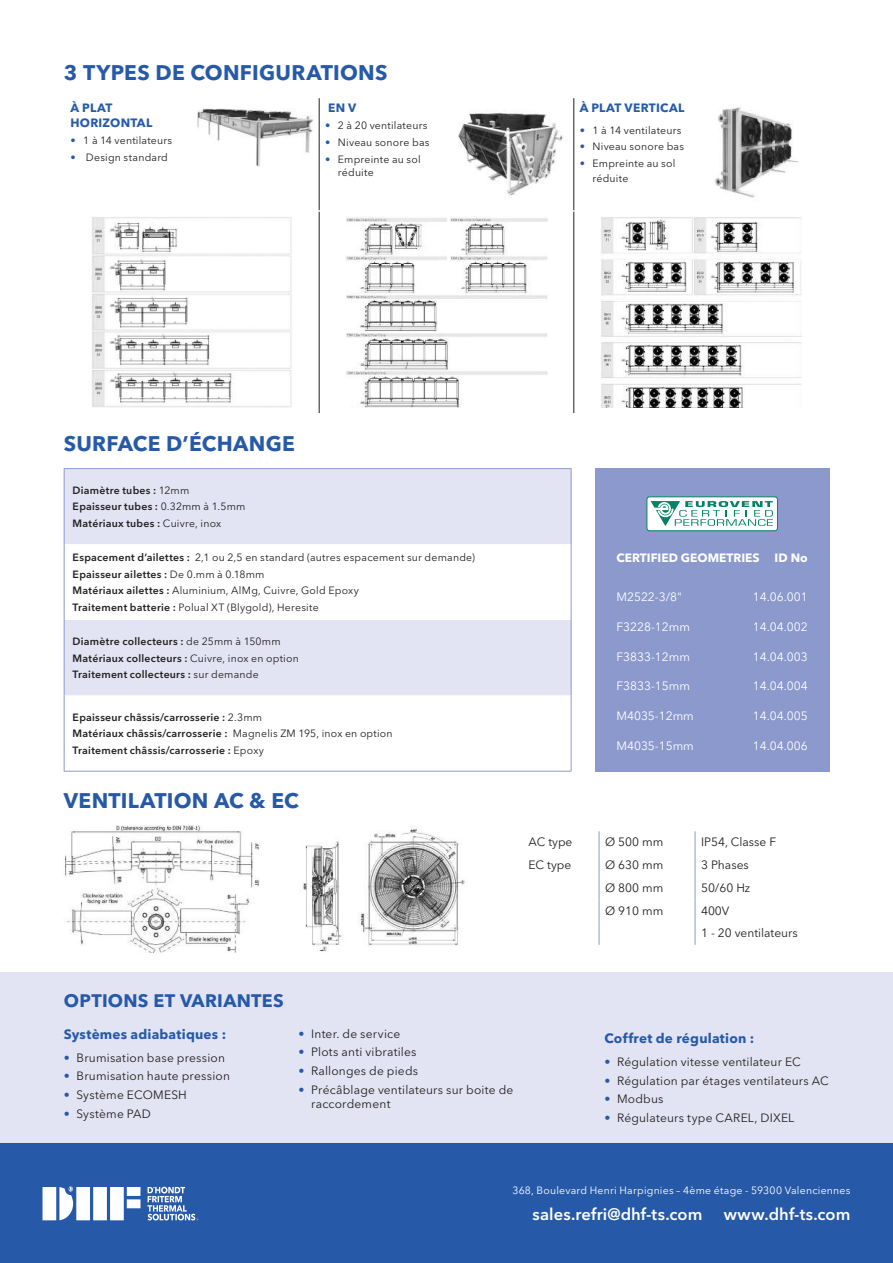
<style>
.page{position:relative;width:893px;height:1263px;background:#fff}
.page>*{position:absolute;margin:0;border:0;box-sizing:border-box;transform-origin:0 0}
.t1{font:700 21px "Avenir Next LT Pro";letter-spacing:.01em;color:#265aa9}
.t2{font:700 18px "Avenir Next LT Pro";letter-spacing:.015em;color:#265aa9}
.t3{font:600 16.5px "Avenir Next LT Pro";letter-spacing:.005em;color:#fff}
.t4{font:700 13.5px "Avenir Next LT Pro";letter-spacing:.015em;color:#265aa9}
.t5{font:12px/22.6px "Avenir Next LT Pro";letter-spacing:.015em;color:#221f1f}
.t6{font:12px "Avenir Next LT Pro";color:#fff}
.t7{font:700 12px/14.4px "Avenir Next LT Pro";letter-spacing:.02em;color:#265aa9}
.t8{font:700 12px "Avenir Next LT Pro";color:#fff}
.t9{font:10.5px/16.5px "Avenir Next LT Pro";letter-spacing:.02em;color:#221f1f}
.t10{font:600 10.5px/16.5px "Avenir Next LT Pro";letter-spacing:.025em;color:#221f1f}
.t11{font:10.5px "Avenir Next LT Pro";letter-spacing:.02em;color:#fff}
.s1{color:#265aa9}
.s2{font-weight:400}
.s3{font-weight:600}
</style>
<div class="page">
<div style="left:0;top:972px;width:893px;height:171px;background:#e3e4f3"></div>
<div style="left:0;top:1144px;width:893px;height:119px;background:#265aa9"></div>
<svg style="left:147px;top:1187px;width:51px;height:33px"></svg>
<svg style="left:43px;top:1186px;width:97px;height:34px"></svg>
<img style="left:64px;top:825px;width:195px;height:128px">
<img style="left:300px;top:826px;width:165px;height:126px">
<svg style="left:599px;top:831px;width:1px;height:114px"></svg>
<svg style="left:695px;top:831px;width:1px;height:114px"></svg>
<div style="left:65px;top:469px;width:506px;height:75px;background:#e3e4f3"></div>
<svg style="left:65px;top:544px;width:506px;height:227px"></svg>
<hr style="left:64px;top:468px;width:507px;height:1px;background:#8c99cd">
<hr style="left:64px;top:469px;width:1px;height:75px;background:#8c99cd">
<hr style="left:571px;top:469px;width:1px;height:75px;background:#8c99cd">
<hr style="left:64px;top:544px;width:1px;height:76px;background:#8c99cd">
<hr style="left:571px;top:544px;width:1px;height:76px;background:#8c99cd">
<hr style="left:64px;top:620px;width:1px;height:75px;background:#8c99cd">
<hr style="left:571px;top:620px;width:1px;height:75px;background:#8c99cd">
<hr style="left:64px;top:695px;width:1px;height:76px;background:#8c99cd">
<hr style="left:571px;top:695px;width:1px;height:76px;background:#8c99cd">
<hr style="left:64px;top:771px;width:507px;height:1px;background:#8c99cd">
<div style="left:595px;top:468px;width:234px;height:303px;background:#8c99cd"></div>
<div style="left:647px;top:497px;width:130px;height:34px;background:#fff;border-radius:3px"></div>
<div style="left:647px;top:496px;width:131px;height:35px;border:1px solid #038266;border-radius:3px"></div>
<svg style="left:651px;top:501px;width:122px;height:25px"></svg>
<hr style="left:319px;top:98px;width:1px;height:112px;background:#221f1f">
<hr style="left:574px;top:98px;width:1px;height:112px;background:#221f1f">
<hr style="left:319px;top:212px;width:1px;height:201px;background:#221f1f">
<hr style="left:574px;top:212px;width:1px;height:201px;background:#221f1f">
<img style="left:198px;top:108px;width:116px;height:59px">
<img style="left:458px;top:113px;width:105px;height:83px">
<img style="left:715px;top:107px;width:84px;height:91px">
<img style="left:92px;top:217px;width:200px;height:191px">
<img style="left:346px;top:217px;width:201px;height:191px">
<img style="left:601px;top:217px;width:201px;height:191px">
<h1 class="t1" style="left:64px;top:61px;width:325px">3 TYPES DE CONFIGURATIONS</h1>
<p class="t7" style="left:71px;top:101px;width:83px">À PLAT<br>HORIZONTAL</p>
<p class="t9" style="left:71px;top:133px;width:103px"><span class="s1">•</span> 1 à 14 ventilateurs</p>
<p class="t9" style="left:71px;top:150px;width:99px"><span class="s1">•</span> Design standard</p>
<p class="t7" style="left:328px;top:101px;width:30px">EN V</p>
<p class="t9" style="left:325px;top:118px;width:104px"><span class="s1">•</span> 2 à 20 ventilateurs</p>
<p class="t9" style="left:325px;top:135px;width:106px"><span class="s1">•</span> Niveau sonore bas</p>
<p class="t9" style="left:338px;top:154px;width:84px;line-height:12.6px;text-indent:-13px"><span class="s1">•</span> Empreinte au sol réduite</p>
<p class="t7" style="left:580px;top:101px;width:106px">À PLAT VERTICAL</p>
<p class="t9" style="left:580px;top:123px;width:103px"><span class="s1">•</span> 1 à 14 ventilateurs</p>
<p class="t9" style="left:580px;top:139px;width:106px"><span class="s1">•</span> Niveau sonore bas</p>
<p class="t9" style="left:593px;top:157px;width:84px;line-height:14.4px;text-indent:-13px"><span class="s1">•</span> Empreinte au sol réduite</p>
<h1 class="t1" style="left:64px;top:432px;width:233px">SURFACE D’ÉCHANGE</h1>
<p class="t10" style="left:73px;top:482px;width:174px">Diamètre tubes : <span class="s2">12mm<br></span>Epaisseur tubes : <span class="s2">0.32mm à 1.5mm<br></span>Matériaux tubes : <span class="s2">Cuivre, inox</span></p>
<p class="t9" style="left:73px;top:550px;width:404px"><span class="s3">Espacement d’ailettes :</span> 2,1 ou 2,5 en standard (autres espacement sur demande)<br><span class="s3">Epaisseur ailettes :</span> De 0.mm à 0.18mm<br><span class="s3">Matériaux ailettes :</span> Aluminium, AlMg, Cuivre, Gold Epoxy<br><span class="s3">Traitement batterie :</span> Polual XT (Blygold), Heresite</p>
<p class="t10" style="left:73px;top:633px;width:228px">Diamètre collecteurs : <span class="s2">de 25mm à 150mm<br></span>Matériaux collecteurs : <span class="s2">Cuivre, inox en option<br></span>Traitement collecteurs : <span class="s2">sur demande</span></p>
<p class="t10" style="left:73px;top:709px;width:322px">Epaisseur châssis/carrosserie : <span class="s2">2.3mm<br></span>Matériaux châssis/carrosserie : <span class="s2">Magnelis ZM 195, inox en option<br></span>Traitement châssis/carrosserie : <span class="s2">Epoxy</span></p>
<h1 class="t1" style="left:64px;top:789px;width:237px">VENTILATION AC &amp; EC</h1>
<p class="t8" style="left:616px;top:551px;width:145px">CERTIFIED GEOMETRIES</p>
<p class="t8" style="left:775px;top:551px;width:35px">ID No</p>
<p class="t6" style="left:616px;top:591px;width:67px">M2522-3/8"</p>
<p class="t6" style="left:753px;top:591px;width:56px">14.06.001</p>
<p class="t6" style="left:616px;top:621px;width:75px">F3228-12mm</p>
<p class="t6" style="left:753px;top:621px;width:56px">14.04.002</p>
<p class="t6" style="left:616px;top:651px;width:75px">F3833-12mm</p>
<p class="t6" style="left:753px;top:651px;width:56px">14.04.003</p>
<p class="t6" style="left:616px;top:681px;width:75px">F3833-15mm</p>
<p class="t6" style="left:753px;top:681px;width:56px">14.04.004</p>
<p class="t6" style="left:616px;top:711px;width:79px">M4035-12mm</p>
<p class="t6" style="left:753px;top:711px;width:56px">14.04.005</p>
<p class="t6" style="left:616px;top:741px;width:79px">M4035-15mm</p>
<p class="t6" style="left:753px;top:741px;width:56px">14.04.006</p>
<p class="t5" style="left:528px;top:832px;width:45px">AC type</p>
<p class="t5" style="left:605px;top:832px;width:60px">Ø 500 mm</p>
<p class="t5" style="left:701px;top:832px;width:77px">IP54, Classe F</p>
<p class="t5" style="left:528px;top:855px;width:44px">EC type</p>
<p class="t5" style="left:605px;top:855px;width:60px">Ø 630 mm</p>
<p class="t5" style="left:701px;top:855px;width:49px">3 Phases</p>
<p class="t5" style="left:605px;top:877px;width:60px">Ø 800 mm</p>
<p class="t5" style="left:701px;top:877px;width:51px">50/60 Hz</p>
<p class="t5" style="left:605px;top:900px;width:60px">Ø 910 mm</p>
<p class="t5" style="left:701px;top:900px;width:98px">400V<br>1 - 20 ventilateurs</p>
<h2 class="t2" style="left:64px;top:991px;width:222px">OPTIONS ET VARIANTES</h2>
<p class="t4" style="left:64px;top:1026px;width:164px">Systèmes adiabatiques :</p>
<p class="t5" style="left:64px;top:1047px;width:163px"><span class="s1">•</span> Brumisation base pression</p>
<p class="t5" style="left:64px;top:1066px;width:168px"><span class="s1">•</span> Brumisation haute pression</p>
<p class="t5" style="left:64px;top:1084px;width:125px"><span class="s1">•</span> Système ECOMESH</p>
<p class="t5" style="left:64px;top:1103px;width:89px"><span class="s1">•</span> Système PAD</p>
<p class="t5" style="left:298px;top:1023px;width:103px"><span class="s1">•</span> Inter. de service</p>
<p class="t5" style="left:298px;top:1042px;width:120px"><span class="s1">•</span> Plots anti vibratiles</p>
<p class="t5" style="left:298px;top:1060px;width:121px"><span class="s1">•</span> Rallonges de pieds</p>
<p class="t5" style="left:311px;top:1083px;width:204px;line-height:14.4px;text-indent:-13px"><span class="s1">•</span> Précâblage ventilateurs sur boite de raccordement</p>
<p class="t4" style="left:604px;top:1031px;width:152px">Coffret de régulation :</p>
<p class="t5" style="left:604px;top:1051px;width:198px"><span class="s1">•</span> Régulation vitesse ventilateur EC</p>
<p class="t5" style="left:604px;top:1070px;width:226px"><span class="s1">•</span> Régulation par étages ventilateurs AC</p>
<p class="t5" style="left:604px;top:1089px;width:61px"><span class="s1">•</span> Modbus</p>
<p class="t5" style="left:604px;top:1107px;width:192px"><span class="s1">•</span> Régulateurs type CAREL, DIXEL</p>
<p class="t11" style="left:512px;top:1186px;width:339px">368, Boulevard Henri Harpignies – 4ème étage - 59300 Valenciennes</p>
<h3 class="t3" style="left:533px;top:1205px;width:171px">sales.refri@dhf-ts.com</h3>
<h3 class="t3" style="left:724px;top:1205px;width:128px">www.dhf-ts.com</h3>
</div>
